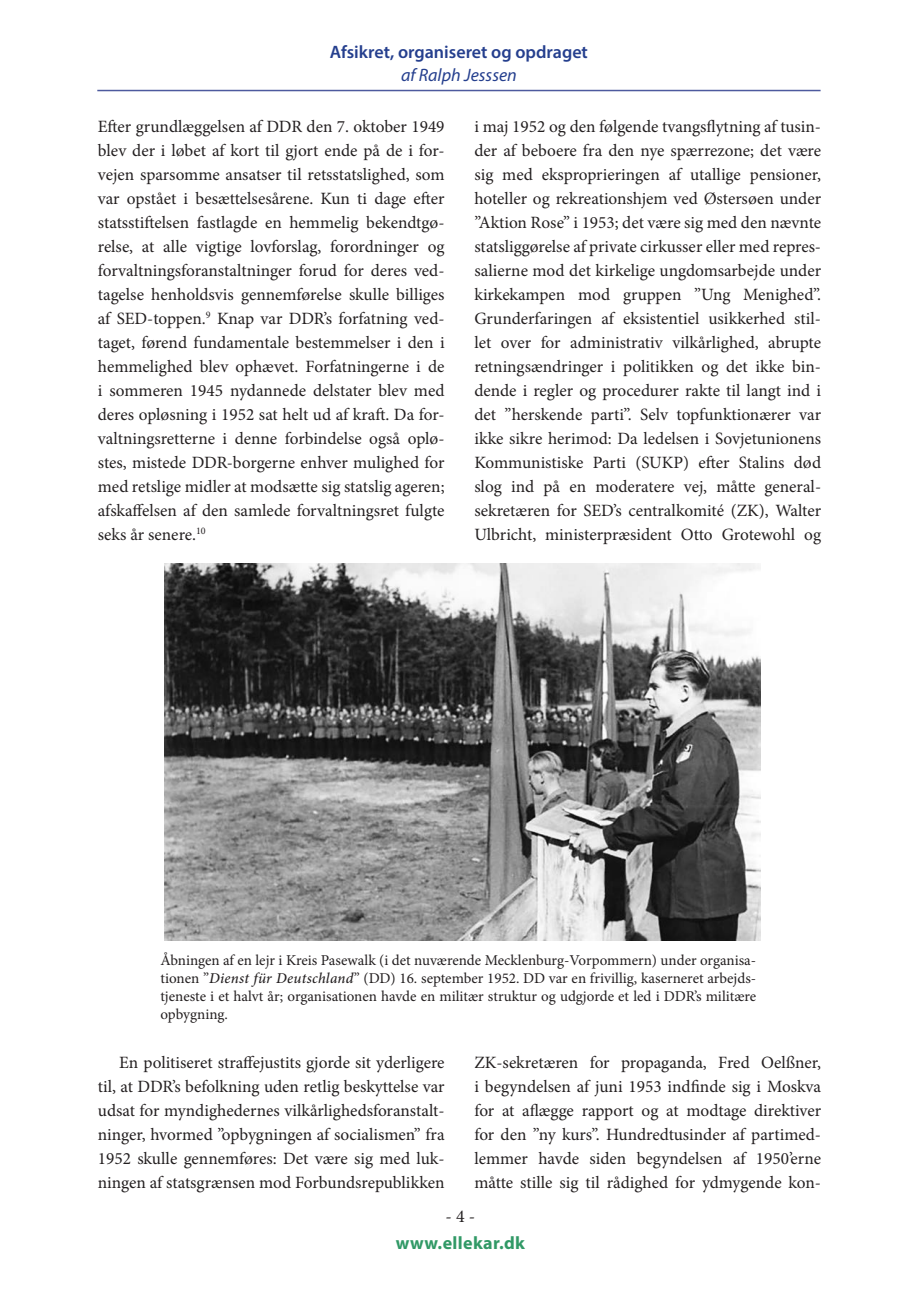
<style>
.page{position:relative;width:919px;height:1289px;background:#fff}
.page>*{position:absolute;margin:0;border:0;box-sizing:border-box;transform-origin:0 0}
.t1{font:600 18px "Myriad Pro";color:#253f8e}
.t2{font:italic 18px "Myriad Pro";color:#253f8e}
.t3{font:700 18px "Myriad Pro";letter-spacing:.02em;color:#319966}
.t4{font:18px "Minion Pro";color:#231f20}
.APU_-_brødskrift_2{font:17.25px/24px "Minion Pro";color:#231f20;text-align:justify}
.APU_-_billedtekst_venstre{font:15px/18px "Minion Pro";color:#231f20;text-align:justify}
.s1{font-weight:500;font-style:italic}
</style>
<div class="page">
<hr style="left:97px;top:90px;width:723px;height:1px;background:#4d5a9e">
<img style="left:164px;top:564px;width:596px;height:376px">
<p class="t1" style="left:330px;top:40px;width:259px">Afsikret, organiseret og opdraget</p>
<p class="t2" style="left:401px;top:64px;width:117px">af Ralph Jesssen</p>
<p class="APU_-_brødskrift_2" style="left:98px;top:114px;width:348px">Efter grundlæggelsen af DDR den 7. oktober 1949 blev der i løbet af kort til gjort ende på de i for&shy;vejen sparsomme ansatser til retsstatslighed, som var opstået i besættelsesårene. Kun ti dage efter statsstiftelsen fastlagde en hemmelig bekendtgø&shy;relse, at alle vigtige lovforslag, forordninger og forvaltningsforanstaltninger forud for deres ved&shy;tagelse henholdsvis gennemførelse skulle billiges af SED-toppen.<sup>9</sup> Knap var DDR’s forfatning ved&shy;taget, førend fundamentale bestemmelser i den i hemmelighed blev ophævet. Forfatningerne i de i sommeren 1945 nydannede delstater blev med deres opløsning i 1952 sat helt ud af kraft. Da for&shy;valtningsretterne i denne forbindelse også oplø&shy;stes, mistede DDR-borgerne enhver mulighed for med retslige midler at modsætte sig statslig ageren; afskaffelsen af den samlede forvaltningsret fulgte seks år senere.<sup>10</sup></p>
<p class="APU_-_brødskrift_2" style="left:474px;top:114px;width:348px">i maj 1952 og den følgende tvangsflytning af tusin&shy;der af beboere fra den nye spærrezone; det være sig med eksproprieringen af utallige pensioner, hoteller og rekreationshjem ved Østersøen under ”Aktion Rose” i 1953; det være sig med den nævnte statsliggørelse af private cirkusser eller med repres&shy;salierne mod det kirkelige ungdomsarbejde under kirkekampen mod gruppen ”Ung Menighed”.<br>Grunderfaringen af eksistentiel usikkerhed stil&shy;let over for administrativ vilkårlighed, abrupte retningsændringer i politikken og det ikke bin&shy;dende i regler og procedurer rakte til langt ind i det ”herskende parti”. Selv topfunktionærer var ikke sikre herimod: Da ledelsen i Sovjetunionens Kommunistiske Parti (SUKP) efter Stalins død slog ind på en moderatere vej, måtte general&shy;sekretæren for SED’s centralkomité (ZK), Walter Ulbricht, ministerpræsident Otto Grotewohl og</p>
<p class="APU_-_billedtekst_venstre" style="left:160px;top:951px;width:597px">Åbningen af en lejr i Kreis Pasewalk (i det nuværende Mecklenburg-Vorpommern) under organisa&shy;tionen ”<span class="s1">Dienst für Deutschland</span>” (DD) 16. september 1952. DD var en frivillig, kaserneret arbejds&shy;tjeneste i et halvt år; organisationen havde en militær struktur og udgjorde et led i DDR’s militære opbygning.</p>
<p class="APU_-_brødskrift_2" style="left:98px;top:1050px;width:348px;text-indent:21px">En politiseret straffejustits gjorde sit yderligere til, at DDR’s befolkning uden retlig beskyttelse var udsat for myndighedernes vilkårlighedsforanstalt&shy;ninger, hvormed ”opbygningen af socialismen” fra 1952 skulle gennemføres: Det være sig med luk&shy;ningen af statsgrænsen mod Forbundsrepublikken</p>
<p class="APU_-_brødskrift_2" style="left:474px;top:1050px;width:348px">ZK-sekretæren for propaganda, Fred Oelßner, i begyndelsen af juni 1953 indfinde sig i Moskva for at aflægge rapport og at modtage direktiver for den ”ny kurs”. Hundredtusinder af partimed&shy;lemmer havde siden begyndelsen af 1950’erne måtte stille sig til rådighed for ydmygende kon-</p>
<p class="t4" style="left:445px;top:1203px;width:31px">- 4 -</p>
<p class="t3" style="left:395px;top:1231px;width:131px">www.ellekar.dk</p>
</div>
